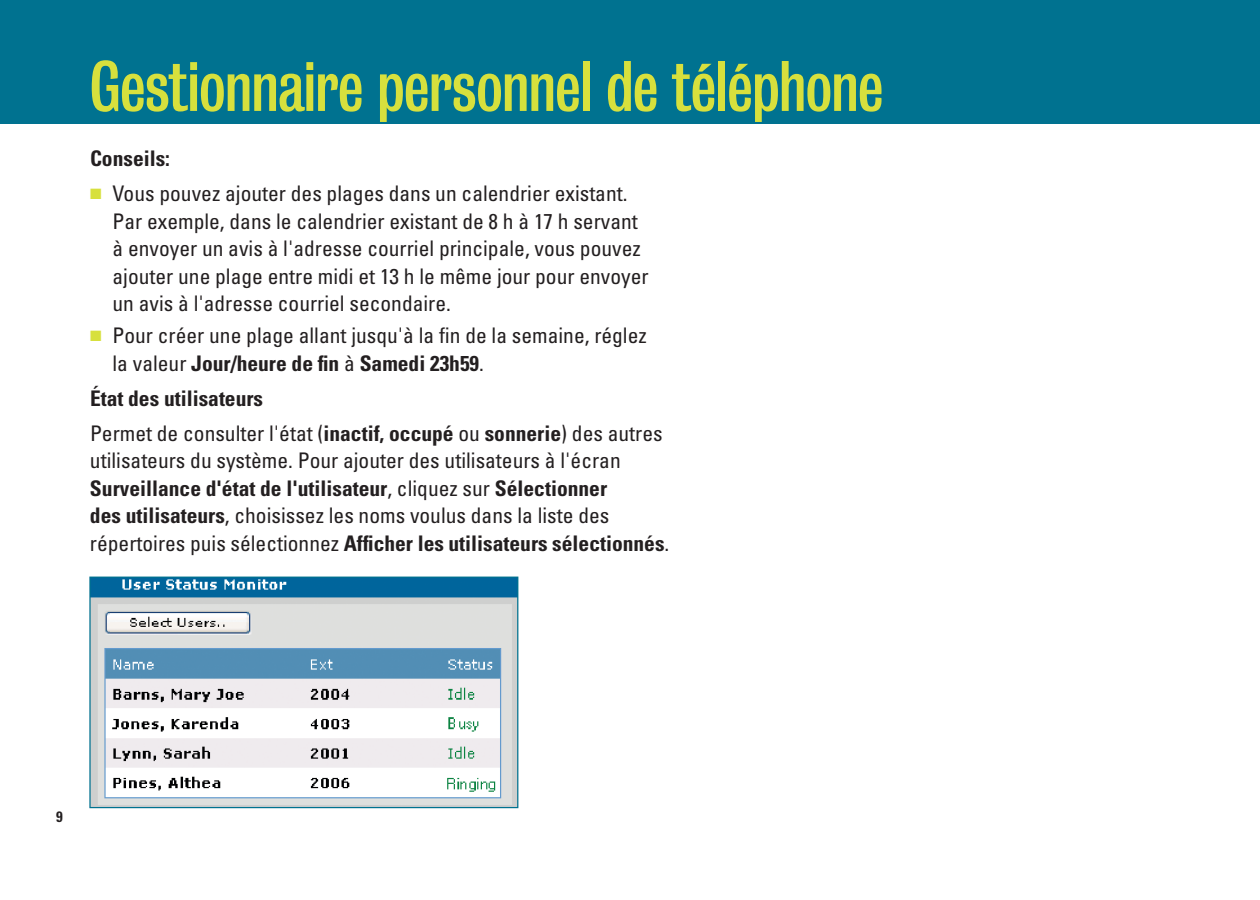
<style>
.page{position:relative;width:1260px;height:900px;background:#fff}
.page>*{position:absolute;margin:0;border:0;box-sizing:border-box;transform-origin:0 0}
.t1{font:65px "Bureau Grotesque Three Three";color:#d7e03d}
.t2{font:condensed 21.5px/27.5px "Univers";color:#231f20}
.t3{font:700 condensed 21.5px/35px "Univers";color:#231f20}
.t4{font:700 condensed 15px "Univers";color:#231f20}
.s1{color:#d7e03d}
.s2{font-weight:700}
.s3{font-weight:400}
</style>
<div class="page">
<div style="left:0;top:0;width:1260px;height:124px;background:#007290"></div>
<img style="left:91px;top:579px;width:425px;height:227px">
<div style="left:89px;top:577px;width:429px;height:231px;border:1px solid #007290"></div>
<h1 class="t1" style="left:90px;top:50px;width:795px">Gestionnaire personnel de téléphone</h1>
<p class="t3" style="left:90px;top:141px;width:82px">Conseils:</p>
<p class="t2" style="left:113px;top:180px;width:538px;text-indent:-22px"><span class="s1">■</span> Vous pouvez ajouter des plages dans un calendrier existant.<br>Par exemple, dans le calendrier existant de 8 h à 17 h servant à envoyer un avis à l'adresse courriel principale, vous pouvez ajouter une plage entre midi et 13 h le même jour pour envoyer un avis à l'adresse courriel secondaire.</p>
<p class="t2" style="left:112px;top:322px;width:536px;text-indent:-22px"><span class="s1">■</span> Pour créer une plage allant jusqu'à la fin de la semaine, réglez la valeur <span class="s2">Jour/heure de fin</span> à <span class="s2">Samedi 23h59</span>.</p>
<p class="t3" style="left:90px;top:381px;width:574px">État des utilisateurs<br><span class="s3">Permet de consulter l'état (</span>inactif, occupé <span class="s3">ou</span> sonnerie<span class="s3">) des autres</span></p>
<p class="t2" style="left:90px;top:447px;width:581px">utilisateurs du système. Pour ajouter des utilisateurs à l'écran <span class="s2">Surveillance d'état de l'utilisateur</span>, cliquez sur <span class="s2">Sélectionner<br>des utilisateurs</span>, choisissez les noms voulus dans la liste des répertoires puis sélectionnez <span class="s2">Afficher les utilisateurs sélectionnés</span>.</p>
<p class="t4" style="left:56px;top:807px;width:8px">9</p>
</div>
